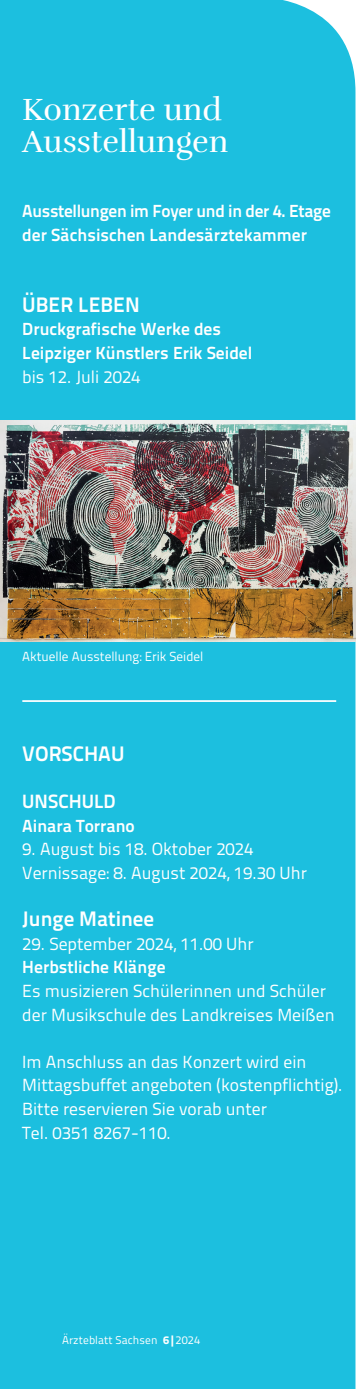
<style>
.page{position:relative;width:357px;height:1389px;background:#fff}
.page>*{position:absolute;margin:0;border:0;box-sizing:border-box;transform-origin:0 0}
.t1{font:31.5px/31.5px "Rufina";color:#fff}
.t2{font:700 21px "Titillium Text";color:#fff}
.t3{font:700 19.25px "Titillium Text";color:#fff}
.t4{font:17.5px/23.6px "Titillium Text";color:#fff}
.t5{font:700 17.5px/23.6px "Titillium Text";color:#fff}
.t6{font:13.12px "Titillium Text";color:#fff}
.t7{font:11.38px "Titillium Text";letter-spacing:.01em;color:#fff}
.s1{font-weight:800}
</style>
<div class="page">
<div style="left:0;top:0;width:355px;height:1389px;background:#1cbfdf"></div>
<img style="left:0;top:420px;width:355px;height:221px">
<hr style="left:22px;top:700px;width:313px;height:2px;background:#fff">
<h1 class="t1" style="left:22px;top:94px;width:207px">Konzerte und<br>Ausstellungen</h1>
<p class="t5" style="left:22px;top:198px;width:309px">Ausstellungen im Foyer und in der 4. Etage der Sächsischen Landesärztekammer</p>
<p class="t2" style="left:22px;top:288px;width:119px">ÜBER LEBEN</p>
<p class="t5" style="left:22px;top:316px;width:231px">Druckgrafische Werke des<br>Leipziger Künstlers Erik Seidel</p>
<p class="t4" style="left:22px;top:364px;width:120px">bis 12. Juli 2024</p>
<p class="t6" style="left:22px;top:647px;width:182px">Aktuelle Ausstellung: Erik Seidel</p>
<p class="t2" style="left:22px;top:737px;width:103px">VORSCHAU</p>
<p class="t3" style="left:22px;top:786px;width:95px">UNSCHULD</p>
<p class="t5" style="left:22px;top:813px;width:114px">Ainara Torrano</p>
<p class="t4" style="left:22px;top:836px;width:285px">9. August bis 18. Oktober 2024<br>Vernissage: 8. August 2024, 19. 30 Uhr</p>
<p class="t2" style="left:22px;top:903px;width:133px">Junge Matinee</p>
<p class="t4" style="left:22px;top:931px;width:232px">29. September 2024, 11.00 Uhr</p>
<p class="t5" style="left:22px;top:954px;width:145px">Herbstliche Klänge</p>
<p class="t4" style="left:22px;top:978px;width:313px">Es musizieren Schülerinnen und Schüler der Musikschule des Landkreises Meißen</p>
<p class="t4" style="left:22px;top:1049px;width:318px">Im Anschluss an das Konzert wird ein Mittagsbuffet angeboten (kostenpflichtig).<br>Bitte reservieren Sie vorab unter<br>Tel. 0351 8267-110.</p>
<p class="t7" style="left:62px;top:1332px;width:139px">Ärzteblatt Sachsen <span class="s1">6|</span>2024</p>
</div>
